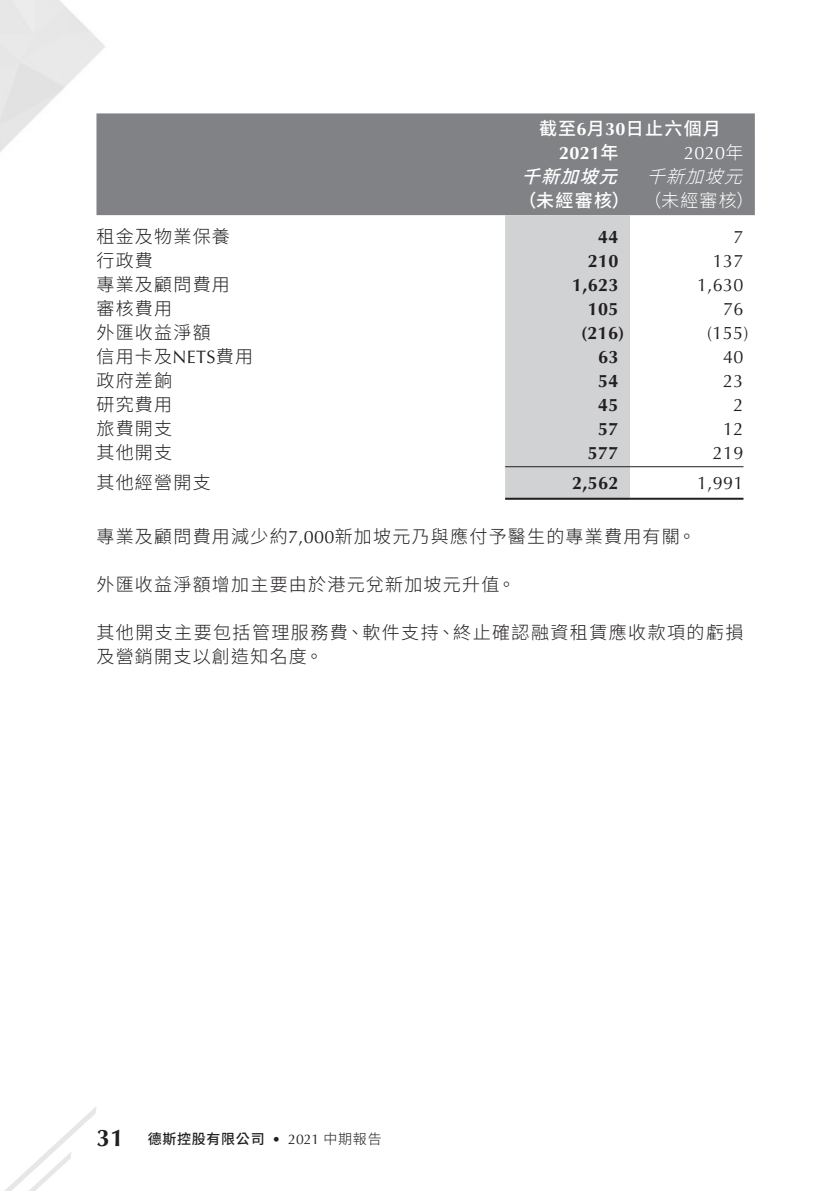
<style>
.page{position:relative;width:840px;height:1191px;background:#fff}
.page>*{position:absolute;margin:0;border:0;box-sizing:border-box;transform-origin:0 0}
.t1{font:700 24px "Optima LT Std";color:#231f20}
.Body_Text{font:300 18px/24px "Source Han Sans TC";letter-spacing:.07em;color:#231f20}
.Body_Text-2{font:700 18px "Optima LT Std";letter-spacing:.02em;color:#231f20}
.Body_Text-3{font:18px "Optima LT Std";letter-spacing:.02em;color:#231f20}
.Body_Text-4{font:500 18px "Source Han Sans TC";letter-spacing:.07em;color:#fff}
.Body_Text-5{font:300 18px "Source Han Sans TC";color:#fff}
.Body_Text-6{font:18px "Optima LT Std";color:#fff}
.Body_Text-7{font:700 18px "Optima LT Std";color:#fff}
.Body_Text-8{font:italic 300 18px "Source Han Sans TC";color:#fff}
.Body_Text-9{font:italic 500 18px "Source Han Sans TC";color:#fff}
.t2{font:14px "Optima LT Std";color:#231f20}
.t3{font:500 14px "Source Han Sans TC";letter-spacing:.05em;color:#231f20}
.t4{font:700 14px "Optima LT Std";color:#231f20}
.s1{font-family:"Optima LT Std";font-weight:700}
.s2{font-family:"Source Han Sans TC";font-weight:300}
.s3{font-family:"Source Han Sans TC";font-weight:500}
.s4{font-family:"Optima LT Std";font-weight:400}
</style>
<div class="page">
<svg style="left:4px;top:1107px;width:92px;height:84px"></svg>
<div style="left:96px;top:113px;width:658px;height:102px;background:#808285"></div>
<div style="left:505px;top:215px;width:124px;height:283px;background:#d1d2d4"></div>
<hr style="left:505px;top:466px;width:124px;height:1px;background:#231f20">
<hr style="left:629px;top:466px;width:114px;height:1px;background:#231f20">
<hr style="left:505px;top:498px;width:124px;height:2px;background:#231f20">
<hr style="left:629px;top:498px;width:114px;height:2px;background:#231f20">
<p class="Body_Text-4" style="left:538px;top:118px;width:183px">截至月<span class="s1">6 30</span>日止六個月</p>
<p class="Body_Text-6" style="left:683px;top:143px;width:61px">2020<span class="s2">年</span></p>
<p class="Body_Text-7" style="left:559px;top:143px;width:61px">2021<span class="s3">年</span></p>
<p class="Body_Text-9" style="left:521px;top:166px;width:110px">千新加坡元</p>
<p class="Body_Text-8" style="left:646px;top:166px;width:110px">千新加坡元</p>
<p class="Body_Text-4" style="left:518px;top:190px;width:113px">（未經審核）</p>
<p class="Body_Text-5" style="left:643px;top:190px;width:113px">（未經審核(</p>
<p class="Body_Text" style="left:96px;top:225px;width:135px">租金及物業保養</p>
<p class="Body_Text-2" style="left:598px;top:226px;width:22px">44</p>
<p class="Body_Text-3" style="left:733px;top:226px;width:12px">7</p>
<p class="Body_Text" style="left:96px;top:249px;width:58px">行政費</p>
<p class="Body_Text-2" style="left:587px;top:250px;width:32px">210</p>
<p class="Body_Text-3" style="left:712px;top:250px;width:32px">137</p>
<p class="Body_Text" style="left:96px;top:273px;width:135px">專業及顧問費用</p>
<p class="Body_Text-2" style="left:572px;top:274px;width:48px">1,623</p>
<p class="Body_Text-3" style="left:696px;top:274px;width:48px">1,630</p>
<p class="Body_Text" style="left:96px;top:297px;width:77px">審核費用</p>
<p class="Body_Text-2" style="left:587px;top:298px;width:32px">105</p>
<p class="Body_Text-3" style="left:722px;top:298px;width:22px">76</p>
<p class="Body_Text" style="left:96px;top:321px;width:116px">外匯收益淨額</p>
<p class="Body_Text-2" style="left:581px;top:322px;width:45px">)216(</p>
<p class="Body_Text-3" style="left:706px;top:322px;width:43px">)155(</p>
<p class="Body_Text" style="left:96px;top:345px;width:158px">信用卡及<span class="s4">NETS</span>費用</p>
<p class="Body_Text-2" style="left:598px;top:346px;width:22px">63</p>
<p class="Body_Text-3" style="left:722px;top:346px;width:22px">40</p>
<p class="Body_Text" style="left:96px;top:369px;width:77px">政府差餉</p>
<p class="Body_Text-2" style="left:598px;top:370px;width:22px">54</p>
<p class="Body_Text-3" style="left:722px;top:370px;width:22px">23</p>
<p class="Body_Text" style="left:96px;top:393px;width:77px">研究費用</p>
<p class="Body_Text-2" style="left:598px;top:394px;width:22px">45</p>
<p class="Body_Text-3" style="left:733px;top:394px;width:12px">2</p>
<p class="Body_Text" style="left:96px;top:417px;width:77px">旅費開支</p>
<p class="Body_Text-2" style="left:598px;top:418px;width:22px">57</p>
<p class="Body_Text-3" style="left:722px;top:418px;width:22px">12</p>
<p class="Body_Text" style="left:96px;top:441px;width:77px">其他開支</p>
<p class="Body_Text-2" style="left:587px;top:442px;width:32px">577</p>
<p class="Body_Text-3" style="left:712px;top:442px;width:32px">219</p>
<p class="Body_Text" style="left:96px;top:471px;width:116px">其他經營開支</p>
<p class="Body_Text" style="left:96px;top:525px;width:600px">專業及顧問費用減少約<span class="s4">7,000</span>新加坡元乃與應付予醫生的專業費用有關。</p>
<p class="Body_Text" style="left:96px;top:573px;width:420px">外匯收益淨額增加主要由於港元兌新加坡元升值。</p>
<p class="Body_Text" style="left:96px;top:621px;width:648px">其他開支主要包括管理服務費、軟件支持、終止確認融資租賃應收款項的虧損及營銷開支以創造知名度。</p>
<p class="Body_Text-3" style="left:696px;top:472px;width:48px">1,991</p>
<p class="Body_Text-2" style="left:572px;top:472px;width:48px">2,562</p>
<h1 class="t1" style="left:96px;top:1124px;width:29px">31</h1>
<p class="t3" style="left:148px;top:1130px;width:118px">德斯控股有限公司</p>
<p class="t4" style="left:272px;top:1130px;width:10px">•</p>
<p class="t2" style="left:288px;top:1130px;width:95px">2021 <span class="s2">中期報告</span></p>
</div>
